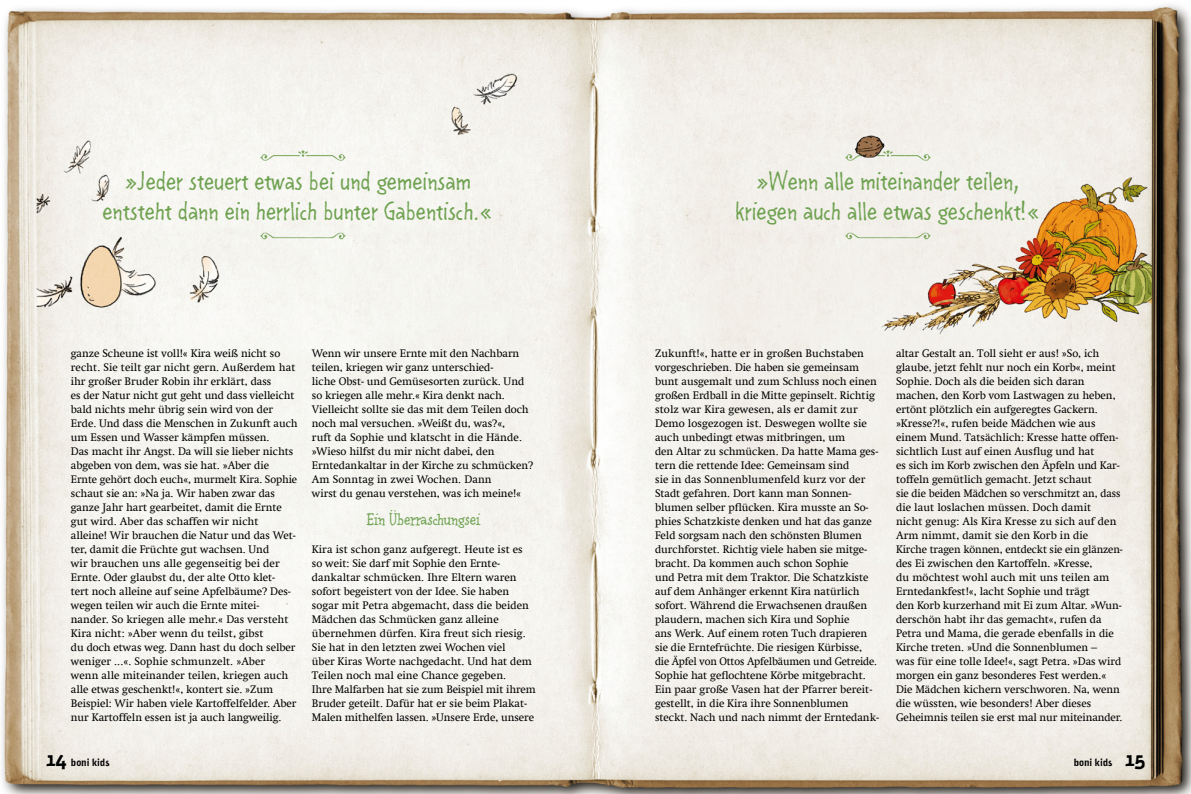
<style>
.page{position:relative;width:1191px;height:794px;background:#fff}
.page>*{position:absolute;margin:0;border:0;box-sizing:border-box;transform-origin:0 0}
.t1{font:25px/30px "Linse Grotesk";color:#6fa251;text-align:center}
.t2{font:16px "Linserif";letter-spacing:-.005em;color:#6fa251}
.t3{font:11px/14px "Swift Com";letter-spacing:-.005em;color:#000}
.t4{font:10px "Naima";letter-spacing:-.01em;color:#000}
.s1{font-size:20px}
</style>
<div class="page">
<img style="left:1px;top:4px;width:1190px;height:790px">
<h1 class="t1" style="left:102px;top:165px;width:392px">»Jeder steuert etwas bei und gemeinsam entsteht dann ein herrlich bunter Gabentisch.«</h1>
<h1 class="t1" style="left:735px;top:165px;width:306px">»Wenn alle miteinander teilen, kriegen auch alle etwas geschenkt!«</h1>
<p class="t3" style="left:71px;top:346px;width:228px">ganze Scheune ist voll!« Kira weiß nicht so recht. Sie teilt gar nicht gern. Außerdem hat ihr großer Bruder Robin ihr erklärt, dass<br>es der Natur nicht gut geht und dass vielleicht bald nichts mehr übrig sein wird von der Erde. Und dass die Menschen in Zukunft auch um Essen und Wasser kämpfen müssen.<br>Das macht ihr Angst. Da will sie lieber nichts abgeben von dem, was sie hat. »Aber die Ernte gehört doch euch«, murmelt Kira. Sophie schaut sie an: »Na ja. Wir haben zwar das ganze Jahr hart gearbeitet, damit die Ernte gut wird. Aber das schaffen wir nicht<br>alleine! Wir brauchen die Natur und das Wet&shy;ter, damit die Früchte gut wachsen. Und<br>wir brauchen uns alle gegenseitig bei der Ernte. Oder glaubst du, der alte Otto klet-<br>tert noch alleine auf seine Apfelbäume? Des&shy;wegen teilen wir auch die Ernte mitei&shy;nander. So kriegen alle mehr.« Das versteht Kira nicht: »Aber wenn du teilst, gibst<br>du doch etwas weg. Dann hast du doch selber weniger ...«. Sophie schmunzelt. »Aber<br>wenn alle miteinander teilen, kriegen auch alle etwas geschenkt!«, kontert sie. »Zum Beispiel: Wir haben viele Kartoffelfelder. Aber nur Kartoffeln essen ist ja auch langweilig.</p>
<p class="t3" style="left:312px;top:346px;width:223px">Wenn wir unsere Ernte mit den Nachbarn teilen, kriegen wir ganz unterschied-<br>liche Obst- und Gemüsesorten zurück. Und so kriegen alle mehr.« Kira denkt nach.<br>Vielleicht sollte sie das mit dem Teilen doch noch mal versuchen. »Weißt du, was?«,<br>ruft da Sophie und klatscht in die Hände. »Wieso hilfst du mir nicht dabei, den Erntedankaltar in der Kirche zu schmücken?<br>Am Sonntag in zwei Wochen. Dann<br>wirst du genau verstehen, was ich meine!«</p>
<h2 class="t2" style="left:367px;top:508px;width:115px">Ein Überraschungsei</h2>
<p class="t3" style="left:312px;top:542px;width:225px">Kira ist schon ganz aufgeregt. Heute ist es so weit: Sie darf mit Sophie den Ernte&shy;dankaltar schmücken. Ihre Eltern waren sofort begeistert von der Idee. Sie haben sogar mit Petra abgemacht, dass die beiden Mädchen das Schmücken ganz alleine übernehmen dürfen. Kira freut sich riesig.<br>Sie hat in den letzten zwei Wochen viel<br>über Kiras Worte nachgedacht. Und hat dem Teilen noch mal eine Chance gegeben.<br>Ihre Malfarben hat sie zum Beispiel mit ihrem Bruder geteilt. Dafür hat er sie beim Plakat-Malen mithelfen lassen. »Unsere Erde, unsere</p>
<p class="t3" style="left:655px;top:346px;width:225px">Zukunft!«, hatte er in großen Buchstaben vorgeschrieben. Die haben sie gemeinsam bunt ausgemalt und zum Schluss noch einen großen Erdball in die Mitte gepinselt. Richtig stolz war Kira gewesen, als er damit zur Demo losgezogen ist. Deswegen wollte sie auch unbedingt etwas mitbringen, um<br>den Altar zu schmücken. Da hatte Mama ges&shy;tern die rettende Idee: Gemeinsam sind<br>sie in das Sonnenblumenfeld kurz vor der Stadt gefahren. Dort kann man Sonnen&shy;blumen selber pflücken. Kira musste an So&shy;phies Schatzkiste denken und hat das ganze Feld sorgsam nach den schönsten Blumen durchforstet. Richtig viele haben sie mitge&shy;bracht. Da kommen auch schon Sophie<br>und Petra mit dem Traktor. Die Schatzkiste auf dem Anhänger erkennt Kira natürlich sofort. Während die Erwachsenen draußen plaudern, machen sich Kira und Sophie<br>ans Werk. Auf einem roten Tuch drapieren sie die Erntefrüchte. Die riesigen Kürbisse, die Äpfel von Ottos Apfelbäumen und Getreide.<br>Sophie hat geflochtene Körbe mitgebracht.<br>Ein paar große Vasen hat der Pfarrer bereit&shy;gestellt, in die Kira ihre Sonnenblumen steckt. Nach und nach nimmt der Erntedank-</p>
<p class="t3" style="left:896px;top:346px;width:228px">altar Gestalt an. Toll sieht er aus! »So, ich glaube, jetzt fehlt nur noch ein Korb«, meint Sophie. Doch als die beiden sich daran machen, den Korb vom Lastwagen zu heben, ertönt plötzlich ein aufgeregtes Gackern. »Kresse?!«, rufen beide Mädchen wie aus einem Mund. Tatsächlich: Kresse hatte offen&shy;sichtlich Lust auf einen Ausflug und hat<br>es sich im Korb zwischen den Äpfeln und Kar&shy;toffeln gemütlich gemacht. Jetzt schaut<br>sie die beiden Mädchen so verschmitzt an, dass die laut loslachen müssen. Doch damit<br>nicht genug: Als Kira Kresse zu sich auf den Arm nimmt, damit sie den Korb in die<br>Kirche tragen können, entdeckt sie ein glänzen&shy;des Ei zwischen den Kartoffeln. »Kresse,<br>du möchtest wohl auch mit uns teilen am Erntedankfest!«, lacht Sophie und trägt<br>den Korb kurzerhand mit Ei zum Altar. »Wun&shy;derschön habt ihr das gemacht«, rufen da Petra und Mama, die gerade ebenfalls in die Kirche treten. »Und die Sonnenblumen –<br>was für eine tolle Idee!«, sagt Petra. »Das wird morgen ein ganz besonderes Fest werden.« Die Mädchen kichern verschworen. Na, wenn die wüssten, wie besonders! Aber dieses Geheimnis teilen sie erst mal nur miteinander.</p>
<p class="t4" style="left:45px;top:756px;width:66px"><span class="s1">14</span> boni kids</p>
<p class="t4" style="left:1073px;top:756px;width:73px">boni kids <span class="s1">15</span></p>
</div>
